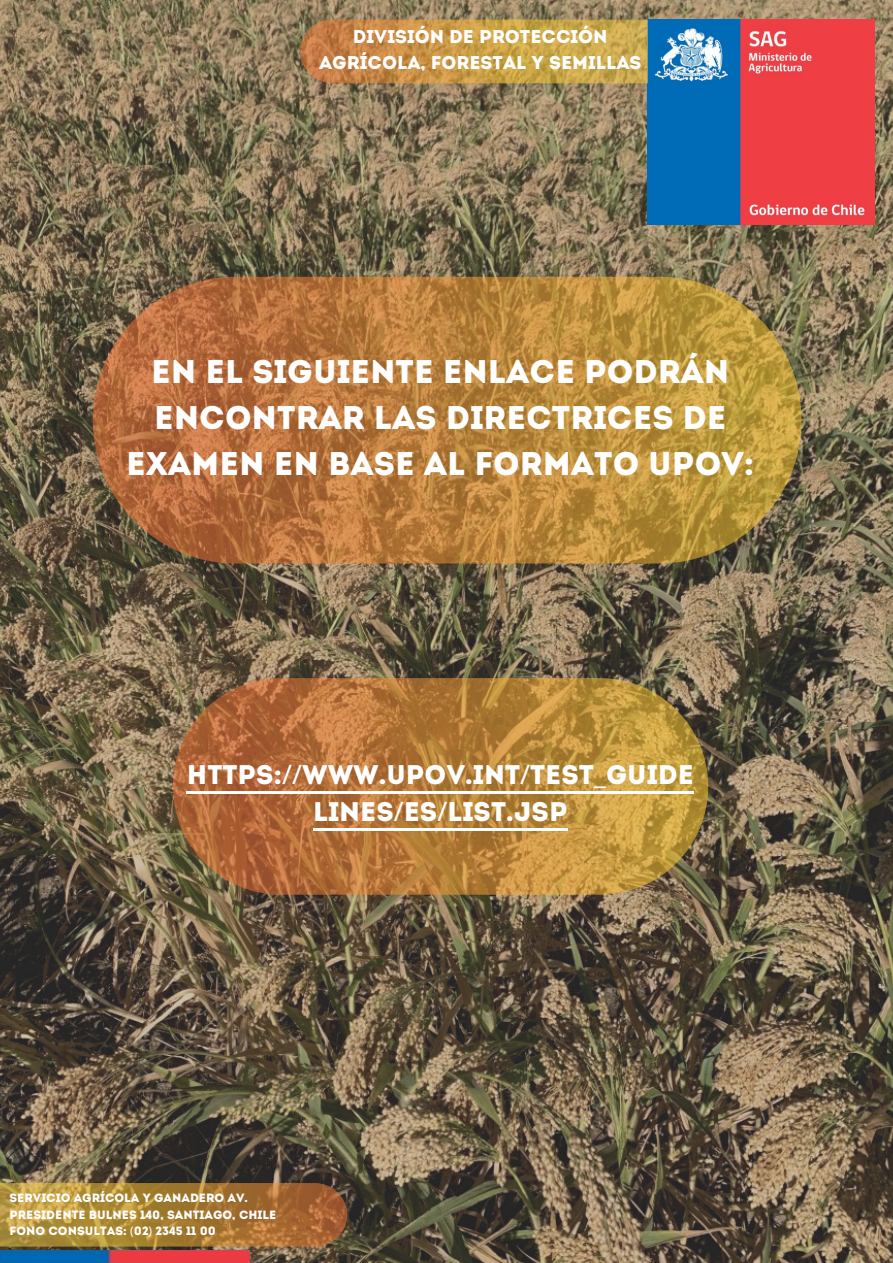
<style>
.page{position:relative;width:893px;height:1263px;background:#fff}
.page>*{position:absolute;margin:0;border:0;box-sizing:border-box;transform-origin:0 0}
.t1{font:32.78px/45.6px "Intro";color:#fff;text-align:center}
.t2{font:26.92px/37.1px "Intro";color:#fff;text-align:center}
.t3{font:18.52px/25.3px "Intro";color:#fff;text-align:center}
.t4{font:12px/16.4px "Intro";color:#fff}
.s1{font-family:"Noto Sans"}
</style>
<div class="page">
<img style="left:0;top:0;width:893px;height:1263px">
<img style="left:647px;top:19px;width:227px;height:206px">
<svg style="left:93px;top:277px;width:708px;height:287px;background:#b9813e"></svg>
<svg style="left:173px;top:678px;width:535px;height:217px;background:#b87f3c"></svg>
<img style="left:0;top:1250px;width:249px;height:13px">
<svg style="left:0;top:1183px;width:348px;height:63px;background:#aa7e37"></svg>
<hr style="left:187px;top:791px;width:507px;height:2px;background:#fff">
<hr style="left:313px;top:828px;width:254px;height:3px;background:#fff">
<svg style="left:300px;top:20px;width:347px;height:63px;background:#c89849"></svg>
<h3 class="t3" style="left:319px;top:26px;width:324px">DIVISIÓN DE PROTECCIÓN<br>AGRÍCOLA, FORESTAL Y SEMILLAS</h3>
<h1 class="t1" style="left:126px;top:352px;width:630px">EN EL SIGUIENTE ENLACE PODRÁN<br>ENCONTRAR LAS DIRECTRICES DE<br>EXAMEN EN BASE AL FORMATO UPOV:</h1>
<h2 class="t2" style="left:187px;top:759px;width:508px">HTTPS:<span class="s1">//</span>WWW.UPOV.INT<span class="s1">/</span>TEST<span class="s1">_</span>GUIDE<br>LINES<span class="s1">/</span>ES<span class="s1">/</span>LIST.JSP</h2>
<p class="t4" style="left:10px;top:1191px;width:268px">SERVICIO AGRÍCOLA Y GANADERO AV.<br>PRESIDENTE BULNES 140, SANTIAGO, CHILE<br>FONO CONSULTAS: <span class="s1">(</span>02<span class="s1">)</span> 2345 11 00</p>
</div>
